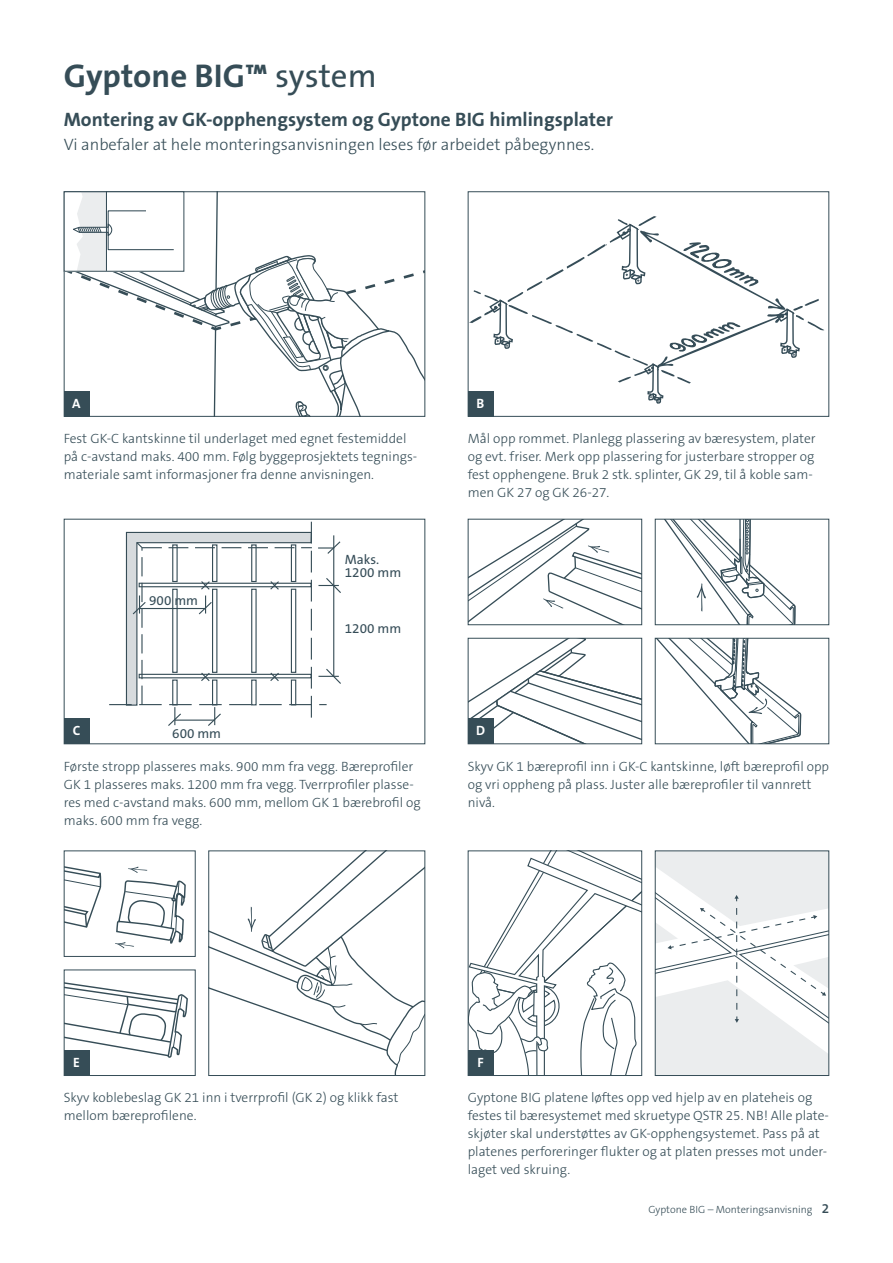
<style>
.page{position:relative;width:893px;height:1263px;background:#fff}
.page>*{position:absolute;margin:0;border:0;box-sizing:border-box;transform-origin:0 0}
.t1{font:700 33px "The Sans B7";color:#364d57}
.t2{font:700 19.5px "The Sans B7";color:#364d57}
.t3{font:300 16.5px "The Sans B3";color:#364d57}
.t4{font:300 13.5px/18px "The Sans B3";color:#364d57}
.t5{font:13.5px/13.5px "The Sans B5 Plain";color:#364d58}
.t6{font:700 13.5px "The Sans B7";color:#fff}
.t7{font:300 10.5px "The Sans B3";color:#364d57}
.s1{font-family:"The Sans B5 Plain";font-weight:400}
.s2{font-family:"The Sans B6";font-weight:600;font-size:13.5px}
</style>
<div class="page">
<div style="left:468px;top:191px;width:361px;height:226px;border:1px solid #364d57"></div>
<svg style="left:665px;top:521px;width:131px;height:102px"></svg>
<div style="left:655px;top:519px;width:174px;height:106px;border:1px solid #364d57"></div>
<svg style="left:657px;top:640px;width:145px;height:102px"></svg>
<div style="left:655px;top:638px;width:174px;height:106px;border:1px solid #364d57"></div>
<svg style="left:470px;top:216px;width:354px;height:188px"></svg>
<div style="left:64px;top:391px;width:25px;height:26px;background:#364d57"></div>
<svg style="left:470px;top:521px;width:170px;height:102px"></svg>
<div style="left:468px;top:519px;width:174px;height:106px;border:1px solid #364d57"></div>
<svg style="left:470px;top:640px;width:170px;height:102px"></svg>
<div style="left:468px;top:638px;width:174px;height:106px;border:1px solid #364d57"></div>
<div style="left:468px;top:719px;width:25px;height:25px;background:#364d57"></div>
<div style="left:468px;top:391px;width:25px;height:26px;background:#364d57"></div>
<svg style="left:66px;top:866px;width:36px;height:62px"></svg>
<svg style="left:128px;top:866px;width:19px;height:7px"></svg>
<svg style="left:115px;top:880px;width:71px;height:68px"></svg>
<div style="left:64px;top:850px;width:132px;height:107px;border:1px solid #364d57"></div>
<svg style="left:66px;top:982px;width:122px;height:78px"></svg>
<div style="left:64px;top:969px;width:132px;height:107px;border:1px solid #364d57"></div>
<svg style="left:210px;top:852px;width:213px;height:222px"></svg>
<div style="left:208px;top:850px;width:217px;height:226px;border:1px solid #364d57"></div>
<div style="left:64px;top:1050px;width:25px;height:26px;background:#364d57"></div>
<svg style="left:64px;top:192px;width:361px;height:224px"></svg>
<hr style="left:106px;top:192px;width:1px;height:79px;background:#364d58">
<div style="left:64px;top:191px;width:120px;height:81px;border:1px solid #364d57"></div>
<svg style="left:109px;top:521px;width:232px;height:205px"></svg>
<div style="left:64px;top:719px;width:25px;height:25px;background:#364d57"></div>
<svg style="left:470px;top:852px;width:170px;height:222px"></svg>
<div style="left:468px;top:850px;width:174px;height:226px;border:1px solid #364d57"></div>
<svg style="left:657px;top:852px;width:170px;height:222px"></svg>
<div style="left:655px;top:850px;width:174px;height:226px;border:1px solid #364d57"></div>
<div style="left:468px;top:1050px;width:25px;height:26px;background:#364d57"></div>
<h1 class="t1" style="left:64px;top:58px;width:314px">Gyptone BIG™ <span class="s1">system</span></h1>
<h2 class="t2" style="left:64px;top:109px;width:551px">Montering av GK-opphengsystem og Gyptone BIG himlingsplater</h2>
<p class="t3" style="left:64px;top:136px;width:532px">Vi anbefaler at hele monteringsanvisningen leses før arbeidet påbegynnes.</p>
<p class="t6" style="left:72px;top:396px;width:10px">A</p>
<p class="t6" style="left:477px;top:396px;width:9px">B</p>
<p class="t4" style="left:64px;top:430px;width:355px">Fest GK-C kantskinne til underlaget med egnet festemiddel på c-avstand maks. 400 mm. Følg byggeprosjektets tegnings&shy;materiale samt informasjoner fra denne anvisningen.</p>
<p class="t4" style="left:468px;top:430px;width:349px">Mål opp rommet. Planlegg plassering av bæresystem, plater og evt. friser. Merk opp plassering for justerbare stropper og fest opphengene. Bruk 2 stk. splinter, GK 29, til å koble sam&shy;men GK 27 og GK 26-27.</p>
<p class="t6" style="left:73px;top:724px;width:9px">C</p>
<p class="t5" style="left:149px;top:594px;width:50px">900 mm</p>
<p class="t5" style="left:172px;top:728px;width:50px">600 mm</p>
<p class="t5" style="left:345px;top:553px;width:58px">Maks.<br>1200 mm</p>
<p class="t5" style="left:345px;top:622px;width:58px">1200 mm</p>
<p class="t4" style="left:64px;top:758px;width:358px">Første stropp plasseres maks. 900 mm fra vegg. Bæreprofiler GK 1 plasseres maks. 1200 mm fra vegg. Tverrprofiler plasse&shy;res med c-avstand maks. 600 mm, mellom GK 1 bærebrofil og maks. 600 mm fra vegg.</p>
<p class="t6" style="left:476px;top:724px;width:11px">D</p>
<p class="t4" style="left:468px;top:758px;width:363px">Skyv GK 1 bæreprofil inn i GK-C kantskinne, løft bæreprofil opp og vri oppheng på plass. Juster alle bæreprofiler til vannrett nivå.</p>
<p class="t6" style="left:73px;top:1055px;width:8px">E</p>
<p class="t4" style="left:64px;top:1089px;width:336px">Skyv koblebeslag GK 21 inn i tverrprofil (GK 2) og klikk fast mellom bæreprofilene.</p>
<p class="t6" style="left:477px;top:1055px;width:8px">F</p>
<p class="t4" style="left:468px;top:1089px;width:363px">Gyptone BIG platene løftes opp ved hjelp av en plateheis og festes til bæresystemet med skruetype QSTR 25. NB! Alle plate&shy;skjøter skal understøttes av GK-opphengsystemet. Pass på at platenes perforeringer flukter og at platen presses mot under&shy;laget ved skruing.</p>
<p class="t7" style="left:648px;top:1204px;width:182px">Gyptone BIG – Monteringsanvisning <span class="s2">2</span></p>
</div>
